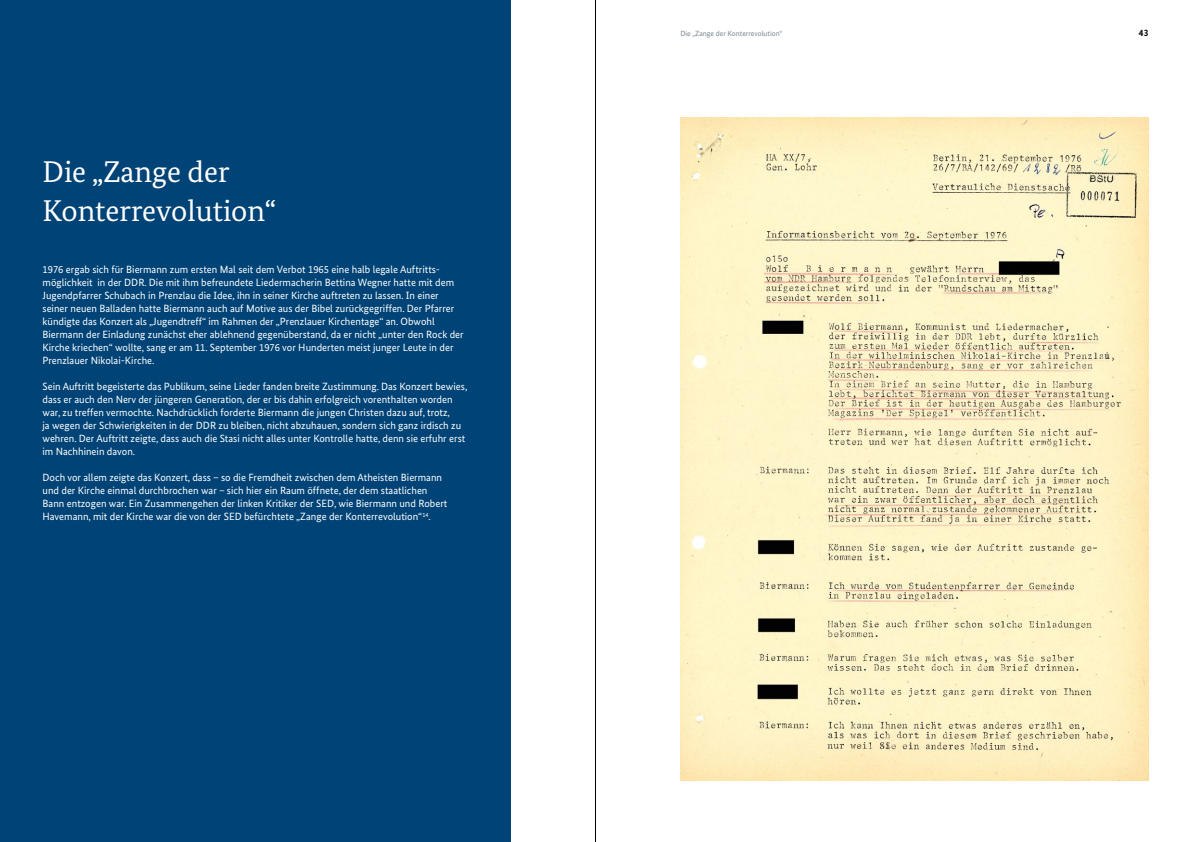
<style>
.page{position:relative;width:1191px;height:842px;background:#fff}
.page>*{position:absolute;margin:0;border:0;box-sizing:border-box;transform-origin:0 0}
.H3_-_Kapitel{font:30px/39px "Bundes Serif";color:#fff}
.P_-_Text_Kapitelseit{font:10.5px/13px "Bundes Sans";color:#fff}
.t1{font:700 9.5px "Bundes Sans";color:#000}
.t2{font:7.5px "Bundes Sans";color:#78868e}
</style>
<div class="page">
<div style="left:0;top:0;width:510px;height:842px;background:#004376"></div>
<img style="left:680px;top:117px;width:468px;height:663px">
<hr style="left:595px;top:0;width:1px;height:842px;background:#000">
<h3 class="H3_-_Kapitel" style="left:43px;top:152px;width:235px">Die „Zange der<br>Konterrevolution“</h3>
<p class="P_-_Text_Kapitelseit" style="left:43px;top:263px;width:423px">1976 ergab sich für Biermann zum ersten Mal seit dem Verbot 1965 eine halb legale Auftritts&shy;möglichkeit in der DDR. Die mit ihm befreundete Liedermacherin Bettina Wegner hatte mit dem Jugendpfarrer Schubach in Prenzlau die Idee, ihn in seiner Kirche auftreten zu lassen. In einer seiner neuen Balladen hatte Biermann auch auf Motive aus der Bibel zurückgegriffen. Der Pfarrer kündigte das Konzert als „Jugendtreff“ im Rahmen der „Prenzlauer Kirchentage“ an. Obwohl Biermann der Einladung zunächst eher ablehnend gegenüberstand, da er nicht „unter den Rock der Kirche kriechen“ wollte, sang er am 11. September 1976 vor Hunderten meist junger Leute in der Prenzlauer Nikolai-Kirche.</p>
<p class="P_-_Text_Kapitelseit" style="left:43px;top:380px;width:426px">Sein Auftritt begeisterte das Publikum, seine Lieder fanden breite Zustimmung. Das Konzert bewies, dass er auch den Nerv der jüngeren Generation, der er bis dahin erfolgreich vorenthalten worden war, zu treffen vermochte. Nachdrücklich forderte Biermann die jungen Christen dazu auf, trotz,<br>ja wegen der Schwierigkeiten in der DDR zu bleiben, nicht abzuhauen, sondern sich ganz irdisch zu wehren. Der Auftritt zeigte, dass auch die Stasi nicht alles unter Kontrolle hatte, denn sie erfuhr erst im Nachhinein davon.</p>
<p class="P_-_Text_Kapitelseit" style="left:43px;top:471px;width:406px">Doch vor allem zeigte das Konzert, dass – so die Fremdheit zwischen dem Atheisten Biermann und der Kirche einmal durchbrochen war – sich hier ein Raum öffnete, der dem staatlichen Bann entzogen war. Ein Zusammengehen der linken Kritiker der SED, wie Biermann und Robert Havemann, mit der Kirche war die von der SED befürchtete „Zange der Konterrevolution“<sup>14</sup>.</p>
<p class="t2" style="left:680px;top:29px;width:103px">Die „Zange der Konterrevolution“</p>
<p class="t1" style="left:1139px;top:27px;width:11px">43</p>
</div>
